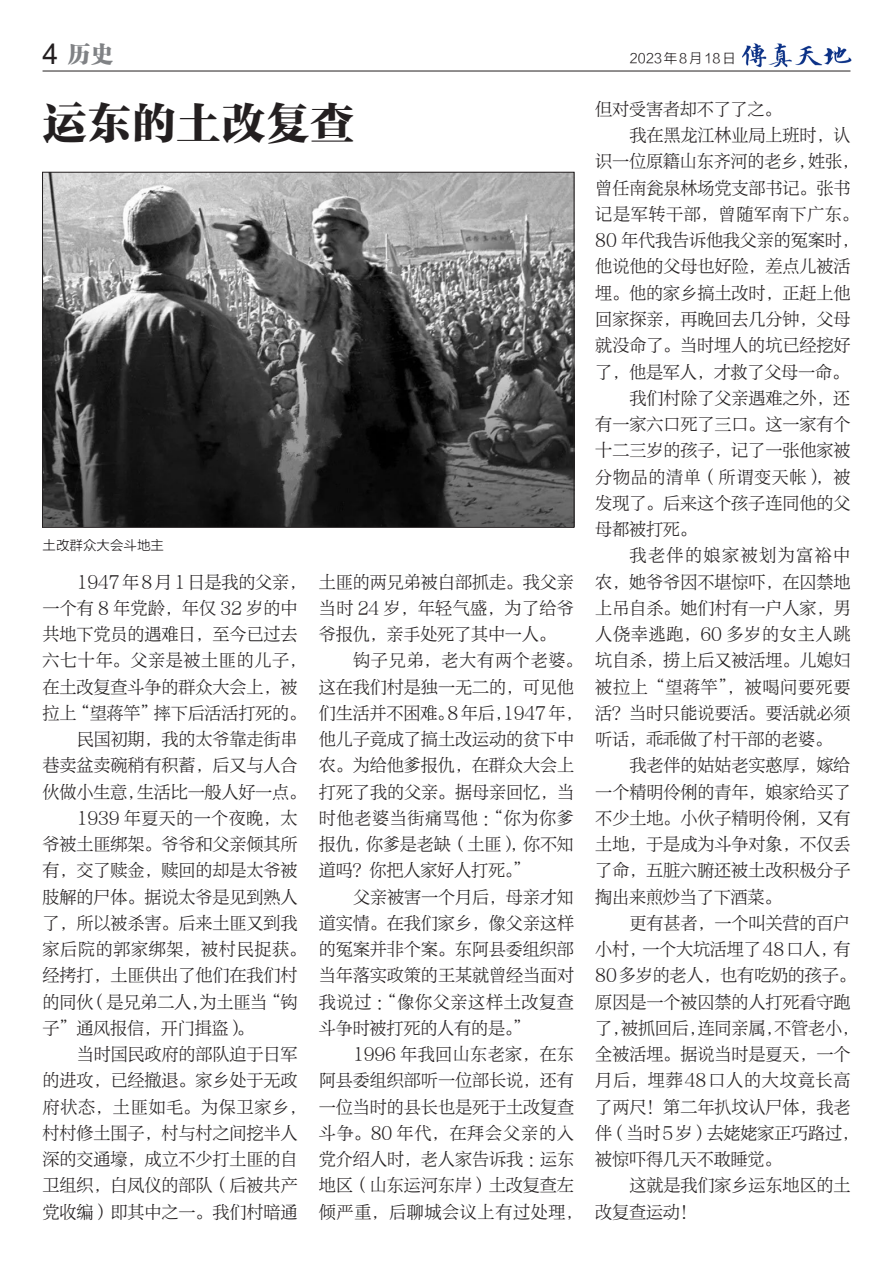
<style>
.page{position:relative;width:893px;height:1263px;background:#fff}
.page>*{position:absolute;margin:0;border:0;box-sizing:border-box;transform-origin:0 0}
.大题目{font:45px "FZTYSK GBK1 0";color:#231f20}
.t1{font:22.5px "FZCSK GBK1 0";color:#808285}
.正文{font:17.25px/26.2px "FZXYSK GBK1 0";letter-spacing:-.005em;color:#231f20}
.图释{font:13.5px "FZLTXHK";letter-spacing:.125em;color:#231f20}
.图释-2{font:13.5px "FZLTXHK";color:#231f20}
.s1{font-family:"Arial";font-size:28.5px;color:#231f20}
</style>
<div class="page">
<hr style="left:43px;top:71px;width:807px;height:1px;background:#231f20">
<img style="left:742px;top:43px;width:110px;height:25px">
<img style="left:44px;top:174px;width:528px;height:352px">
<p class="t1" style="left:43px;top:41px;width:72px"><span class="s1">4</span> 历史</p>
<p class="图释" style="left:630px;top:51px;width:108px">2023年8月18日</p>
<p class="正文" style="left:595px;top:96px;width:188px">但对受害者却不了了之。</p>
<p class="正文" style="left:595px;top:123px;width:265px;text-indent:34px">我在黑龙江林业局上班时，认识一位原籍山东齐河的老乡，姓张，曾任南瓮泉林场党支部书记。张书记是军转干部，曾随军南下广东。<br>80 年代我告诉他我父亲的冤案时，他说他的父母也好险，差点儿被活埋。他的家乡搞土改时，正赶上他回家探亲，再晚回去几分钟，父母就没命了。当时埋人的坑已经挖好了，他是军人，才救了父母一命。</p>
<p class="正文" style="left:595px;top:385px;width:257px;text-align:justify;text-indent:34px">我们村除了父亲遇难之外，还有一家六口死了三口。这一家有个十二三岁的孩子，记了一张他家被分物品的清单（所谓变天帐），被发现了。后来这个孩子连同他的父母都被打死。</p>
<p class="正文" style="left:595px;top:543px;width:257px;text-align:justify;text-indent:34px">我老伴的娘家被划为富裕中农，她爷爷因不堪惊吓，在囚禁地上吊自杀。她们村有一户人家，男人侥幸逃跑，60 多岁的女主人跳坑自杀，捞上后又被活埋。儿媳妇被拉上“望蒋竿”，被喝问要死要活？当时只能说要活。要活就必须听话，乖乖做了村干部的老婆。</p>
<p class="正文" style="left:595px;top:753px;width:257px;text-align:justify;text-indent:34px">我老伴的姑姑老实憨厚，嫁给一个精明伶俐的青年，娘家给买了不少土地。小伙子精明伶俐，又有土地，于是成为斗争对象，不仅丢了命，五脏六腑还被土改积极分子掏出来煎炒当了下酒菜。</p>
<p class="正文" style="left:629px;top:910px;width:222px">更有甚者，一个叫关营的百户</p>
<p class="正文" style="left:595px;top:936px;width:257px">小村，一个大坑活埋了48口人，有</p>
<p class="正文" style="left:595px;top:963px;width:262px">80多岁的老人，也有吃奶的孩子。</p>
<p class="正文" style="left:595px;top:989px;width:265px">原因是一个被囚禁的人打死看守跑了，被抓回后，连同亲属，不管老小，全被活埋。据说当时是夏天，一个月后，埋葬48口人的大坟竟长高了两尺！第二年扒坟认尸体，我老伴（当时5岁）去姥姥家正巧路过，被惊吓得几天不敢睡觉。</p>
<p class="正文" style="left:595px;top:1173px;width:257px;text-indent:34px">这就是我们家乡运东地区的土改复查运动！</p>
<p class="大题目" style="left:43px;top:100px;width:313px">运东的土改复查</p>
<p class="图释-2" style="left:42px;top:538px;width:123px">土改群众大会斗地主</p>
<p class="正文" style="left:319px;top:569px;width:257px;text-align:justify">土匪的两兄弟被白部抓走。我父亲当时 24 岁，年轻气盛，为了给爷爷报仇，亲手处死了其中一人。</p>
<p class="正文" style="left:319px;top:648px;width:265px;text-indent:34px">钩子兄弟，老大有两个老婆。这在我们村是独一无二的，可见他们生活并不困难。8年后，1947年，他儿子竟成了搞土改运动的贫下中农。为给他爹报仇，在群众大会上打死了我的父亲。据母亲回忆，当时他老婆当街痛骂他：“你为你爹</p>
<p class="正文" style="left:319px;top:831px;width:257px">报仇，你爹是老缺（土匪），你不知</p>
<p class="正文" style="left:319px;top:858px;width:213px">道吗？你把人家好人打死。”</p>
<p class="正文" style="left:319px;top:884px;width:257px;text-align:justify;text-indent:34px">父亲被害一个月后，母亲才知道实情。在我们家乡，像父亲这样的冤案并非个案。东阿县委组织部当年落实政策的王某就曾经当面对我说过：“像你父亲这样土改复查斗争时被打死的人有的是。”</p>
<p class="正文" style="left:319px;top:1041px;width:265px;text-indent:34px">1996 年我回山东老家，在东阿县委组织部听一位部长说，还有一位当时的县长也是死于土改复查斗争。80 年代，在拜会父亲的入党介绍人时，老人家告诉我：运东地区（山东运河东岸）土改复查左倾严重，后聊城会议上有过处理，</p>
<p class="正文" style="left:43px;top:569px;width:265px;text-indent:34px">1947年 8月 1日是我的父亲，一个有 8 年党龄，年仅 32 岁的中共地下党员的遇难日，至今已过去六七十年。父亲是被土匪的儿子，在土改复查斗争的群众大会上，被拉上“望蒋竿”摔下后活活打死的。</p>
<p class="正文" style="left:43px;top:726px;width:265px;text-indent:34px">民国初期，我的太爷靠走街串巷卖盆卖碗稍有积蓄，后又与人合伙做小生意，生活比一般人好一点。</p>
<p class="正文" style="left:43px;top:805px;width:265px;text-indent:34px">1939 年夏天的一个夜晚，太爷被土匪绑架。爷爷和父亲倾其所有，交了赎金，赎回的却是太爷被肢解的尸体。据说太爷是见到熟人了，所以被杀害。后来土匪又到我家后院的郭家绑架，被村民捉获。经拷打，土匪供出了他们在我们村的同伙（是兄弟二人，为土匪当“钩子”通风报信，开门揖盗）。</p>
<p class="正文" style="left:43px;top:1041px;width:265px;text-indent:34px">当时国民政府的部队迫于日军的进攻，已经撤退。家乡处于无政府状态，土匪如毛。为保卫家乡，村村修土围子，村与村之间挖半人深的交通壕，成立不少打土匪的自卫组织，白凤仪的部队（后被共产党收编）即其中之一。我们村暗通</p>
</div>
